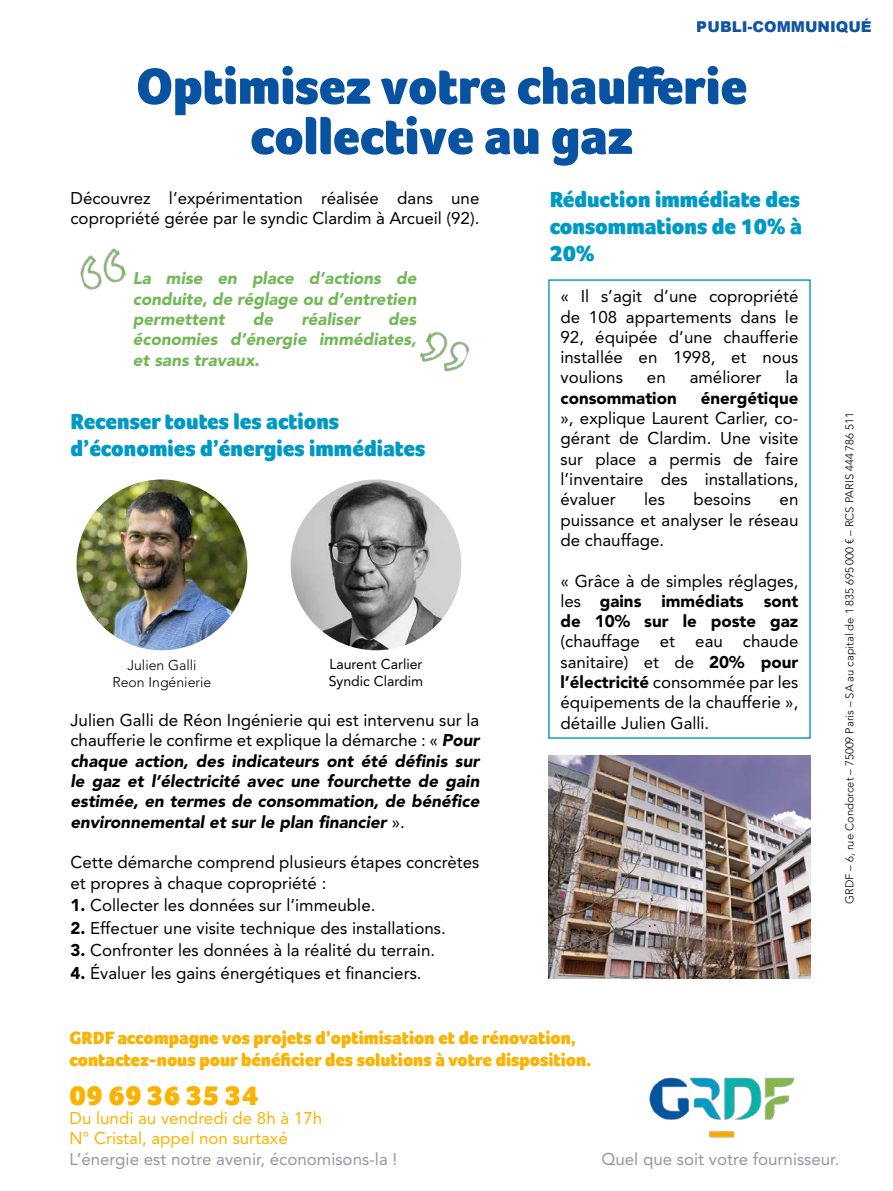
<style>
.page{position:relative;width:893px;height:1191px;background:#fff}
.page>*{position:absolute;margin:0;border:0;box-sizing:border-box;transform-origin:0 0}
.t1{font:900 52.2px/50.1px "Foco";color:#0853a1;text-align:center}
.t2{font:900 28.2px "Foco";color:#fab303}
.t3{font:900 22.5px/27px "Foco";color:#0099c3}
.t4{font:900 18.3px/22px "Foco";color:#fab303}
.t5{font:16.95px/20.2px "Avenir LT Std";color:#000;text-align:justify}
.t6{font:italic 900 16.95px/20.2px "Avenir LT Std";color:#000;text-align:justify}
.t7{font:italic 900 16.95px/20.2px "Avenir LT Std";color:#71b855;text-align:justify}
.t8{font:900 16.95px/20.2px "Avenir LT Std";color:#000;text-align:justify}
.t9{font:16.95px "Avenir LT Std";color:#9895a3}
.t10{font:16.95px/20.2px "Avenir LT Std";color:#fab303}
.t11{font:900 15px "Arial";color:#1154a1}
.t12{font:14.1px/17px "Avenir LT Std";color:#000}
.t13{font:300 14.1px/17px "Avenir LT Std";color:#000;text-align:center}
.t14{font:300 11.25px "Avenir LT Std";color:#000}
.s1{font-weight:400}
.s2{font-weight:900}
.s3{font-weight:400;font-style:normal}
</style>
<div class="page">
<img style="left:77px;top:479px;width:170px;height:171px;border-radius:85px">
<img style="left:649px;top:1077px;width:146px;height:61px">
<img style="left:291px;top:479px;width:170px;height:171px;border-radius:85px">
<img style="left:80px;top:248px;width:46px;height:42px">
<img style="left:420px;top:331px;width:50px;height:41px">
<img style="left:548px;top:756px;width:263px;height:222px">
<p class="t11" style="left:697px;top:16px;width:176px">PUBLI-COMMUNIQUÉ</p>
<h1 class="t1" style="left:136px;top:61px;width:613px">Optimisez votre chaufferie collective au gaz</h1>
<p class="t5" style="left:70px;top:188px;width:410px">Découvrez l’expérimentation réalisée dans une copropriété gérée par le syndic Clardim à Arcueil (92).</p>
<h3 class="t3" style="left:550px;top:185px;width:254px;text-align:justify">Réduction immédiate des consommations de 10% à 20%</h3>
<p class="t5" style="left:560px;top:286px;width:239px">« Il s’agit d’une copropriété de 108 appartements dans le 92, équipée d’une chaufferie installée en 1998, et nous voulions</p>
<p class="t7" style="left:133px;top:268px;width:285px">La mise en place d’actions de conduite, de réglage ou d’entretien permettent</p>
<p class="t7" style="left:133px;top:309px;width:285px;text-indent:255px">des économies d’énergie immédiates, et sans travaux.</p>
<p class="t7" style="left:253px;top:309px;width:22px">de</p>
<p class="t7" style="left:301px;top:309px;width:60px">réaliser</p>
<p class="t5" style="left:647px;top:367px;width:20px">en</p>
<p class="t5" style="left:690px;top:367px;width:73px">améliorer</p>
<p class="t5" style="left:786px;top:367px;width:14px">la</p>
<p class="t8" style="left:560px;top:388px;width:118px">consommation</p>
<p class="t8" style="left:701px;top:388px;width:99px">énergétique</p>
<p class="t5" style="left:560px;top:408px;width:239px">», explique Laurent Carlier, co&shy;gérant de Clardim. Une visite sur place a permis de faire l’inventaire des installations, évaluer</p>
<h3 class="t3" style="left:70px;top:407px;width:356px">Recenser toutes les actions d’économies d’énergies immédiates</h3>
<p class="t5" style="left:644px;top:489px;width:22px">les</p>
<p class="t5" style="left:693px;top:489px;width:59px">besoins</p>
<p class="t5" style="left:560px;top:489px;width:239px;text-indent:219px">en puissance et analyser le réseau de chauffage.</p>
<p class="t8" style="left:560px;top:570px;width:239px"><span class="s1">« Grâce à de simples réglages, les</span> gains immédiats sont de 10% sur le poste gaz</p>
<p class="t5" style="left:560px;top:631px;width:239px">(chauffage et eau chaude sanitaire) et de <span class="s2">20% pour l’électricité</span> consommée par les équipements de la chaufferie », détaille Julien Galli.</p>
<p class="t12" style="left:329px;top:655px;width:96px">Laurent Carlier<br>Syndic Clardim</p>
<p class="t6" style="left:70px;top:710px;width:410px"><span class="s3">Julien Galli de Réon Ingénierie qui est intervenu sur la chaufferie le confirme et explique la démarche : «</span> Pour chaque action, des indicateurs ont été définis sur le gaz et l’électricité avec une fourchette de gain estimée, en termes de consommation, de bénéfice environnemental et sur le plan financier <span class="s3">».</span></p>
<p class="t5" style="left:70px;top:852px;width:410px">Cette démarche comprend plusieurs étapes concrètes et propres à chaque copropriété :</p>
<p class="t5" style="left:70px;top:895px;width:306px"><span class="s2">1.</span> Collecter les données sur l’immeuble.</p>
<p class="t5" style="left:70px;top:917px;width:377px"><span class="s2">2.</span> Effectuer une visite technique des installations.</p>
<p class="t5" style="left:70px;top:940px;width:366px"><span class="s2">3.</span> Confronter les données à la réalité du terrain.</p>
<p class="t5" style="left:70px;top:963px;width:353px"><span class="s2">4.</span> Évaluer les gains énergétiques et financiers.</p>
<p class="t13" style="left:112px;top:657px;width:101px">Julien Galli<br>Reon Ingénierie</p>
<p class="t4" style="left:69px;top:1026px;width:524px">GRDF accompagne vos projets d’optimisation et de rénovation, contactez-nous pour bénéficier des solutions à votre disposition.</p>
<p class="t14" style="left:843px;top:903px;width:493px;rotate:-90deg">GRDF – 6, rue Condorcet – 75009 Paris – SA au capital de 1 835 695 000 € – RCS PARIS 444 786 511</p>
<h2 class="t2" style="left:69px;top:1076px;width:190px">09 69 36 35 34</h2>
<p class="t10" style="left:69px;top:1108px;width:254px">Du lundi au vendredi de 8h à 17h<br>N° Cristal, appel non surtaxé</p>
<p class="t9" style="left:69px;top:1148px;width:329px">L’énergie est notre avenir, économisons-la !</p>
<p class="t9" style="left:601px;top:1149px;width:239px">Quel que soit votre fournisseur.</p>
</div>
